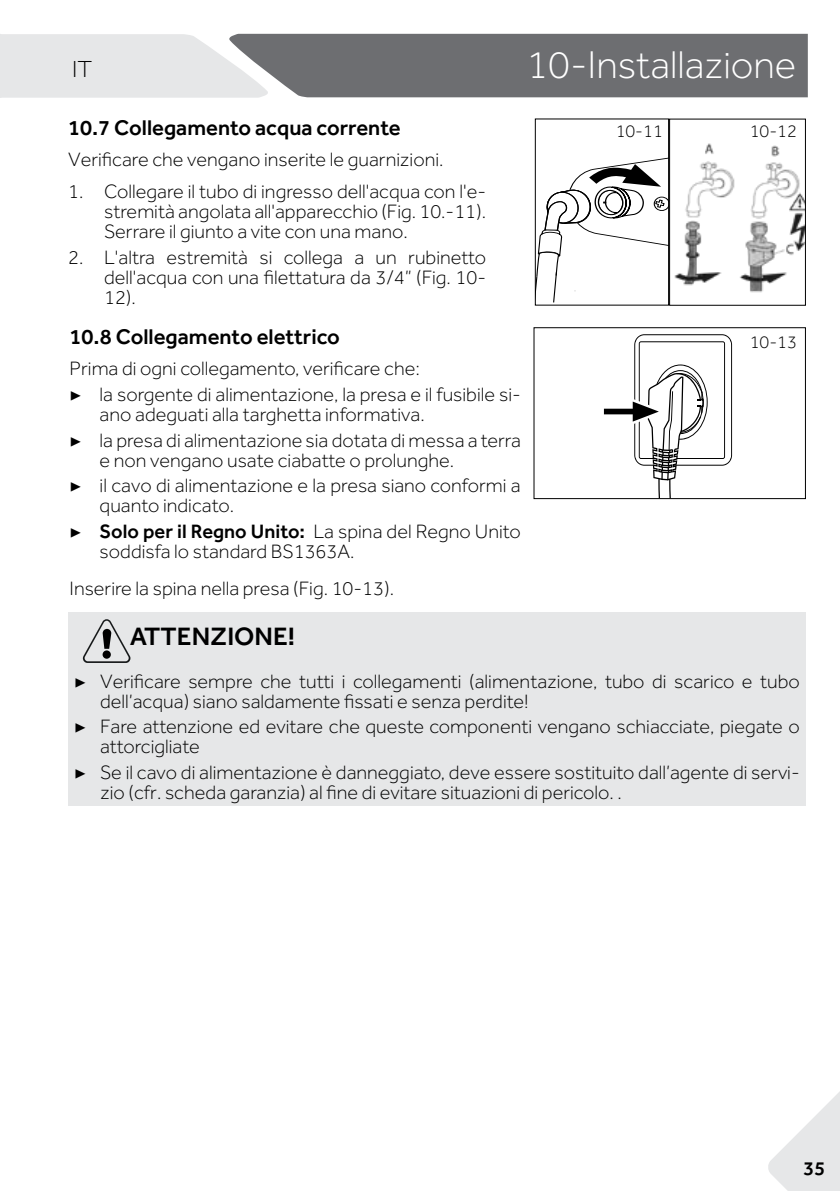
<style>
.page{position:relative;width:840px;height:1191px;background:#fff}
.page>*{position:absolute;margin:0;border:0;box-sizing:border-box;transform-origin:0 0}
.t1{font:300 40px "Effra";color:#fff}
.t2{font:500 26px "Effra";color:#000}
.t3{font:300 24px "Effra";color:#000}
.t4{font:500 22px "Effra";color:#000}
.t5{font:300 20px/20px "Effra";color:#000}
.t6{font:500 20px "Effra";color:#000}
.t7{font:300 18px "Effra";color:#000}
.s1{font-family:"Minion Pro";font-weight:400}
.s2{font-weight:500}
</style>
<div class="page">
<svg style="left:768px;top:1092px;width:71px;height:99px"></svg>
<svg style="left:0;top:34px;width:807px;height:64px;background:#d1d2d3"></svg>
<div style="left:302px;top:34px;width:493px;height:62px;background:#6d6e71"></div>
<div style="left:68px;top:612px;width:737px;height:194px;background:#e6e7e8"></div>
<svg style="left:83px;top:619px;width:47px;height:44px"></svg>
<div style="left:102px;top:650px;width:9px;height:8px;background:#000;border-radius:50%"></div>
<svg style="left:603px;top:334px;width:128px;height:163px"></svg>
<div style="left:533px;top:327px;width:272px;height:172px;border:1px solid #000"></div>
<img style="left:674px;top:143px;width:129px;height:150px">
<div style="left:668px;top:119px;width:137px;height:187px;border:1px solid #000"></div>
<svg style="left:536px;top:158px;width:130px;height:145px"></svg>
<p class="t3" style="left:72px;top:55px;width:22px">IT</p>
<h1 class="t1" style="left:526px;top:43px;width:271px">10-Installazione</h1>
<p class="t4" style="left:68px;top:114px;width:334px">10.7 Collegamento acqua corrente</p>
<p class="t5" style="left:68px;top:150px;width:376px">Verificare che vengano inserite le guarnizioni.</p>
<p class="t5" style="left:104px;top:181px;width:383px;text-align:justify;text-indent:-36px">1. Collegare il tubo di ingresso dell'acqua con l'e&shy;stremità angolata all'apparecchio (Fig. 10.-11).<br>Serrare il giunto a vite con una mano.</p>
<p class="t5" style="left:104px;top:247px;width:383px;text-align:justify;text-indent:-36px">2. L'altra estremità si collega a un rubinetto dell'acqua con una filettatura da 3/4” (Fig. 10- 12).</p>
<p class="t7" style="left:615px;top:121px;width:49px">10-11</p>
<p class="t7" style="left:749px;top:120px;width:49px">10-12</p>
<p class="t4" style="left:70px;top:323px;width:272px">10.8 Collegamento elettrico</p>
<p class="t5" style="left:70px;top:356px;width:452px;line-height:25.6px">Prima di ogni collegamento, verificare che:<br><span class="s1">▶</span> la sorgente di alimentazione, la presa e il fusibile si-</p>
<p class="t5" style="left:70px;top:401px;width:452px;line-height:25.6px;text-indent:30px">ano adeguati alla targhetta informativa.<br><span class="s1">▶</span> la presa di alimentazione sia dotata di messa a terra</p>
<p class="t5" style="left:70px;top:447px;width:452px;line-height:25.6px;text-indent:30px">e non vengano usate ciabatte o prolunghe.<br><span class="s1">▶</span> il cavo di alimentazione e la presa siano conformi a</p>
<p class="t5" style="left:70px;top:492px;width:452px;line-height:25.6px;text-indent:30px">quanto indicato.<br><span class="s1">▶</span> <span class="s2">Solo per il Regno Unito:</span> La spina del Regno Unito</p>
<p class="t5" style="left:70px;top:532px;width:326px;line-height:37px;text-align:center">soddisfa lo standard BS1363A.<br>Inserire la spina nella presa (Fig. 10-13).</p>
<h2 class="t2" style="left:130px;top:620px;width:166px">ATTENZIONE!</h2>
<p class="t5" style="left:100px;top:671px;width:700px;text-indent:-26px"><span class="s1">▶</span> Verificare sempre che tutti i collegamenti (alimentazione, tubo di scarico e tubo dell’acqua) siano saldamente fissati e senza perdite!</p>
<p class="t5" style="left:100px;top:716px;width:700px;text-indent:-26px"><span class="s1">▶</span> Fare attenzione ed evitare che queste componenti vengano schiacciate, piegate o attorcigliate</p>
<p class="t5" style="left:100px;top:762px;width:700px;text-indent:-26px"><span class="s1">▶</span> Se il cavo di alimentazione è danneggiato, deve essere sostituito dall’agente di servi&shy;zio (cfr. scheda garanzia) al fine di evitare situazioni di pericolo. .</p>
<p class="t7" style="left:749px;top:332px;width:49px">10-13</p>
<p class="t6" style="left:803px;top:1156px;width:23px">35</p>
</div>
